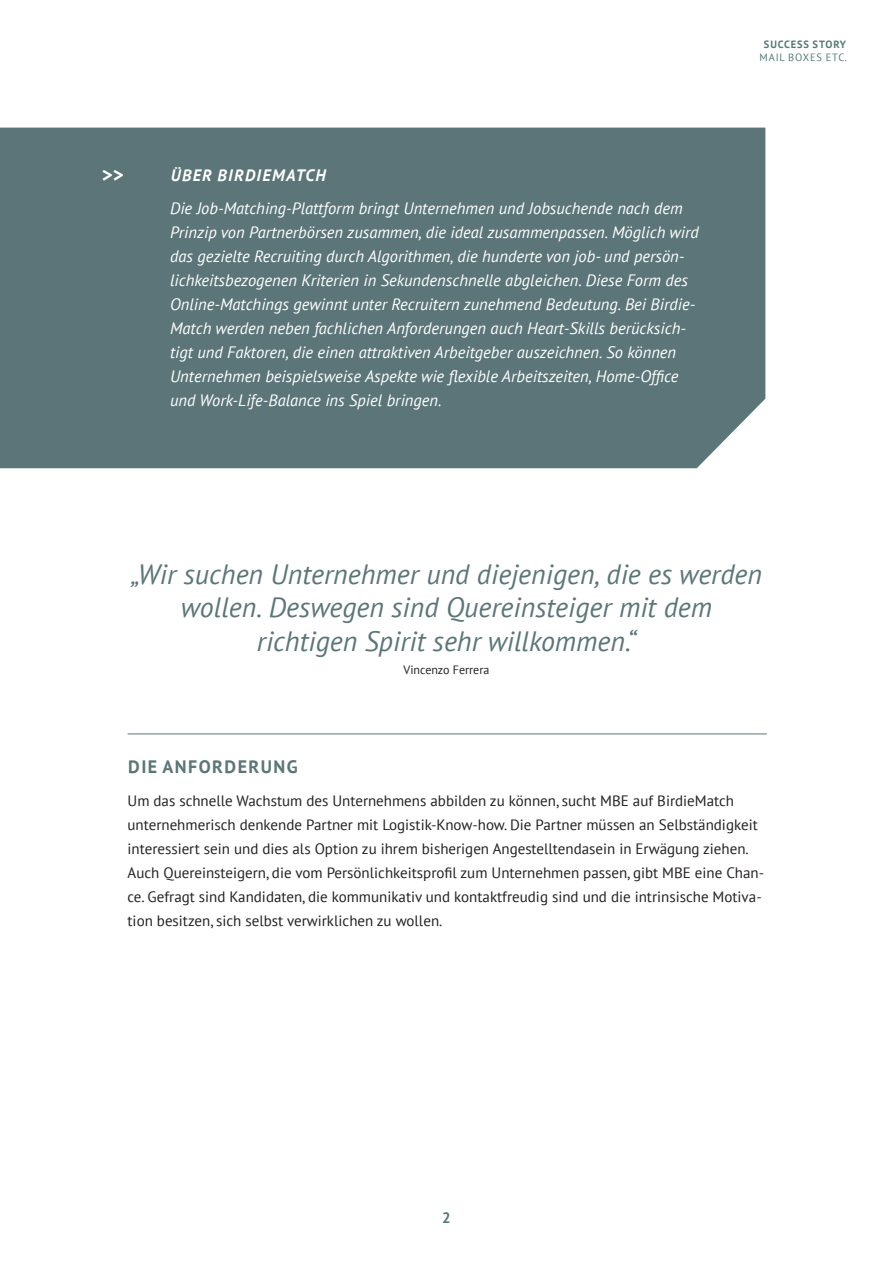
<style>
.page{position:relative;width:893px;height:1263px;background:#fff}
.page>*{position:absolute;margin:0;border:0;box-sizing:border-box;transform-origin:0 0}
.t1{font:italic 27.9px/33.5px "PT Sans";color:#5b7678;text-align:center}
.t2{font:700 21px "PT Sans";color:#fff}
.t3{font:700 18px "PT Sans";letter-spacing:.08em;color:#5b7678}
.t4{font:italic 16.5px/24px "PT Sans";color:#fff}
.t5{font:italic 700 16.5px "PT Sans";letter-spacing:.08em;color:#fff}
.t6{font:15px/24px "PT Sans";color:#231f20}
.t7{font:700 15px "PT Sans";color:#557979}
.t8{font:12px "PT Sans";color:#231f20}
.t9{font:10.5px "PT Sans";letter-spacing:.08em;color:#557979}
.t10{font:700 10.5px "PT Sans";letter-spacing:.08em;color:#557979}
</style>
<div class="page">
<div style="left:0;top:128px;width:765px;height:340px;background:#5b7578"></div>
<hr style="left:128px;top:733px;width:639px;height:1px;background:#5b7578">
<p class="t2" style="left:102px;top:160px;width:24px">&gt;&gt;</p>
<p class="t5" style="left:171px;top:164px;width:157px">ÜBER BIRDIEMATCH</p>
<p class="t4" style="left:170px;top:196px;width:530px">Die Job-Matching-Plattform bringt Unternehmen und Jobsuchende nach dem Prinzip von Partnerbörsen zusammen, die ideal zusammenpassen. Möglich wird das gezielte Recruiting durch Algorithmen, die hunderte von job- und persön&shy;lichkeitsbezogenen Kriterien in Sekundenschnelle abgleichen. Diese Form des Online-Matchings gewinnt unter Recruitern zunehmend Bedeutung. Bei Birdie-Match werden neben fachlichen Anforderungen auch Heart-Skills berücksich&shy;tigt und Faktoren, die einen attraktiven Arbeitgeber auszeichnen. So können Unternehmen beispielsweise Aspekte wie flexible Arbeitszeiten, Home-Office und Work-Life-Balance ins Spiel bringen.</p>
<p class="t10" style="left:764px;top:38px;width:84px">SUCCESS STORY</p>
<p class="t9" style="left:760px;top:50px;width:89px">MAIL BOXES ETC.</p>
<h1 class="t1" style="left:131px;top:556px;width:633px">„Wir suchen Unternehmer und diejenigen, die es werden wollen. Deswegen sind Quereinsteiger mit dem richtigen Spirit sehr willkommen.“</h1>
<p class="t8" style="left:404px;top:662px;width:87px">Vincenzo Ferrera</p>
<p class="t3" style="left:128px;top:754px;width:171px">DIE ANFORDERUNG</p>
<p class="t6" style="left:128px;top:788px;width:638px">Um das schnelle Wachstum des Unternehmens abbilden zu können, sucht MBE auf BirdieMatch unternehmerisch denkende Partner mit Logistik-Know-how. Die Partner müssen an Selbständigkeit interessiert sein und dies als Option zu ihrem bisherigen Angestelltendasein in Erwägung ziehen.<br>Auch Quereinsteigern, die vom Persönlichkeitsprofil zum Unternehmen passen, gibt MBE eine Chan&shy;ce. Gefragt sind Kandidaten, die kommunikativ und kontaktfreudig sind und die intrinsische Motiva&shy;tion besitzen, sich selbst verwirklichen zu wollen.</p>
<p class="t7" style="left:442px;top:1208px;width:10px">2</p>
</div>
